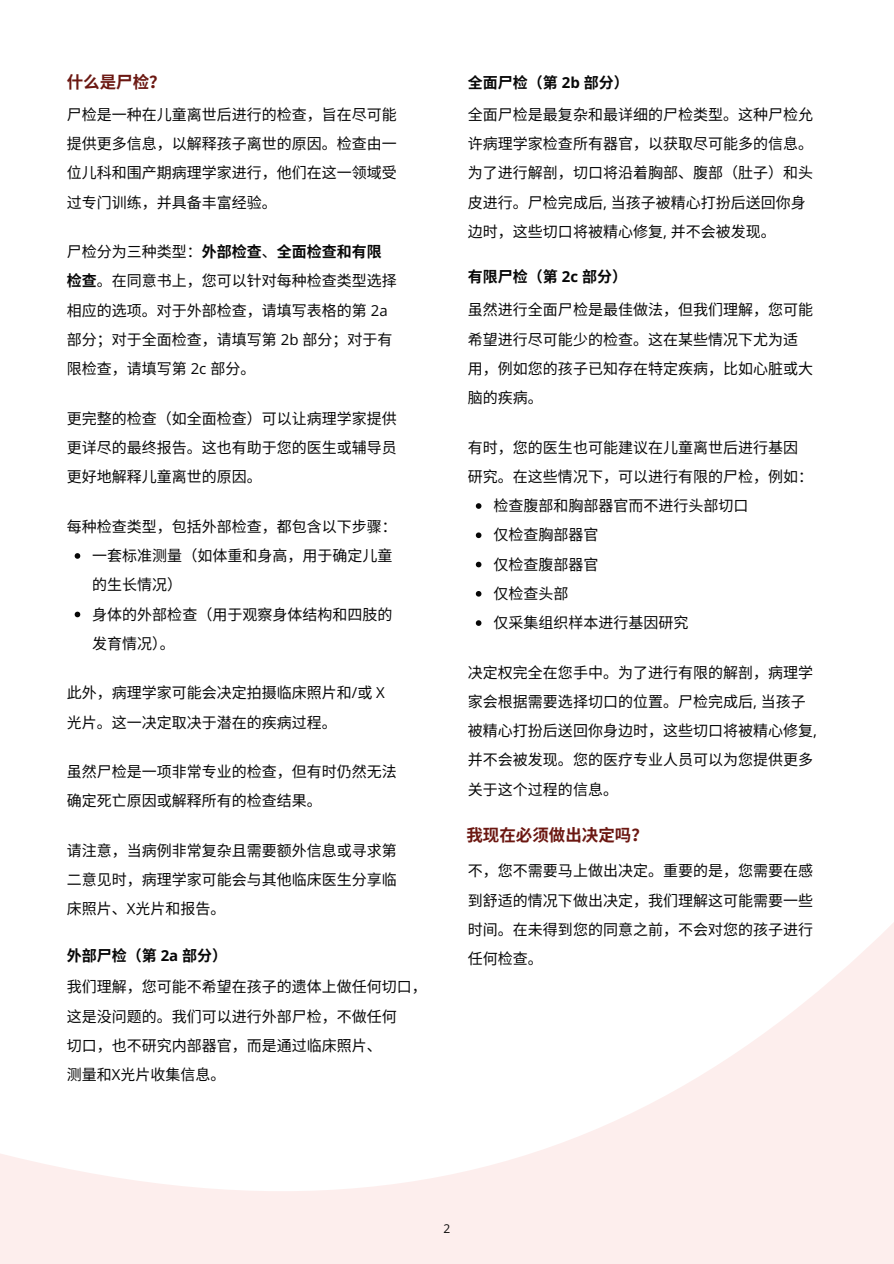
<style>
.page{position:relative;width:894px;height:1264px;background:#fff}
.page>*{position:absolute;margin:0;border:0;box-sizing:border-box;transform-origin:0 0}
.t1{font:700 16.5px "Noto Sans CJ Ksc";color:#6b1711}
.t2{font:15px/29.2px "Noto Sans CJ Ksc";color:#070707}
.t3{font:700 15px "Noto Sans CJ Ksc";color:#070707}
.t4{font:12px "Open Sans";color:#070707}
.s1{font-weight:400}
.s2{font-weight:700}
.s3{font-family:"Open Sans"}
</style>
<div class="page">
<svg style="left:0;top:923px;width:893px;height:340px"></svg>
<svg style="left:75px;top:553px;width:5px;height:5px"></svg>
<svg style="left:75px;top:611px;width:5px;height:6px"></svg>
<svg style="left:475px;top:503px;width:6px;height:6px"></svg>
<svg style="left:475px;top:532px;width:6px;height:6px"></svg>
<svg style="left:475px;top:561px;width:6px;height:6px"></svg>
<svg style="left:475px;top:591px;width:6px;height:5px"></svg>
<svg style="left:475px;top:620px;width:6px;height:6px"></svg>
<h2 class="t1" style="left:67px;top:68px;width:100px">什么是尸检？</h2>
<h2 class="t2" style="left:67px;top:99px;width:331px;text-align:justify">尸检是一种在儿童离世后进行的检查，旨在尽可能提供更多信息，以解释孩子离世的原因。检查由一位儿科和围产期病理学家进行，他们在这一领域受过专门训练，并具备丰富经验。</h2>
<p class="t3" style="left:67px;top:240px;width:316px"><span class="s1">尸检分为三种类型：</span>外部检查<span class="s1">、</span>全面检查和有限</p>
<p class="t2" style="left:67px;top:265px;width:331px"><span class="s2">检查</span>。在同意书上，您可以针对每种检查类型选择相应的选项。对于外部检查，请填写表格的第 <span class="s3">2a</span></p>
<p class="t2" style="left:67px;top:324px;width:327px">部分；对于全面检查，请填写第 <span class="s3">2b</span> 部分；对于有限检查，请填写第 <span class="s3">2c</span> 部分。</p>
<p class="t2" style="left:67px;top:403px;width:331px;text-align:justify">更完整的检查（如全面检查）可以让病理学家提供更详尽的最终报告。这也有助于您的医生或辅导员更好地解释儿童离世的原因。</p>
<p class="t2" style="left:67px;top:511px;width:331px">每种检查类型，包括外部检查，都包含以下步骤：</p>
<p class="t2" style="left:92px;top:540px;width:301px">一套标准测量（如体重和身高，用于确定儿童的生长情况）</p>
<p class="t2" style="left:92px;top:598px;width:301px">身体的外部检查（用于观察身体结构和四肢的发育情况）。</p>
<p class="t2" style="left:67px;top:677px;width:319px">此外，病理学家可能会决定拍摄临床照片和<span class="s3">/</span>或 <span class="s3">X</span>光片。这一决定取决于潜在的疾病过程。</p>
<p class="t2" style="left:67px;top:756px;width:331px">虽然尸检是一项非常专业的检查，但有时仍然无法确定死亡原因或解释所有的检查结果。</p>
<h1 class="t2" style="left:67px;top:835px;width:331px;text-align:justify">请注意，当病例非常复杂且需要额外信息或寻求第二意见时，病理学家可能会与其他临床医生分享临床照片、<span class="s3">X</span>光片和报告。</h1>
<p class="t3" style="left:67px;top:943px;width:162px">外部尸检（第 <span class="s3">2a</span> 部分）</p>
<h1 class="t2" style="left:67px;top:971px;width:361px">我们理解，您可能不希望在孩子的遗体上做任何切口，这是没问题的。我们可以进行外部尸检，不做任何<br>切口，也不研究内部器官，而是通过临床照片、<br>测量和<span class="s3">X</span>光片收集信息。</h1>
<h2 class="t3" style="left:468px;top:71px;width:162px">全面尸检（第 <span class="s3">2b</span> 部分）</h2>
<p class="t2" style="left:468px;top:99px;width:346px">全面尸检是最复杂和最详细的尸检类型。这种尸检允许病理学家检查所有器官，以获取尽可能多的信息。为了进行解剖，切口将沿着胸部、腹部（肚子）和头皮进行。尸检完成后<span class="s3">,</span> 当孩子被精心打扮后送回你身边时，这些切口将被精心修复<span class="s3">,</span> 并不会被发现。</p>
<p class="t3" style="left:468px;top:265px;width:161px">有限尸检（第 <span class="s3">2c</span> 部分）</p>
<p class="t2" style="left:468px;top:294px;width:346px">虽然进行全面尸检是最佳做法，但我们理解，您可能希望进行尽可能少的检查。这在某些情况下尤为适用，例如您的孩子已知存在特定疾病，比如心脏或大脑的疾病。</p>
<p class="t2" style="left:468px;top:431px;width:331px">有时，您的医生也可能建议在儿童离世后进行基因</p>
<p class="t2" style="left:468px;top:461px;width:346px">研究。在这些情况下，可以进行有限的尸检，例如：</p>
<p class="t2" style="left:493px;top:490px;width:253px">检查腹部和胸部器官而不进行头部切口</p>
<p class="t2" style="left:493px;top:519px;width:106px">仅检查胸部器官</p>
<p class="t2" style="left:493px;top:548px;width:106px">仅检查腹部器官</p>
<p class="t2" style="left:493px;top:578px;width:76px">仅检查头部</p>
<h2 class="t2" style="left:493px;top:607px;width:196px">仅采集组织样本进行基因研究</h2>
<h1 class="t2" style="left:468px;top:656px;width:350px">决定权完全在您手中。为了进行有限的解剖，病理学家会根据需要选择切口的位置。尸检完成后<span class="s3">,</span> 当孩子被精心打扮后送回你身边时，这些切口将被精心修复<span class="s3">,</span>并不会被发现。您的医疗专业人员可以为您提供更多关于这个过程的信息。</h1>
<h2 class="t1" style="left:466px;top:822px;width:183px">我现在必须做出决定吗？</h2>
<p class="t2" style="left:468px;top:855px;width:346px;text-align:justify">不，您不需要马上做出决定。重要的是，您需要在感到舒适的情况下做出决定，我们理解这可能需要一些时间。在未得到您的同意之前，不会对您的孩子进行任何检查。</p>
<p class="t4" style="left:443px;top:1219px;width:8px">2</p>
</div>
